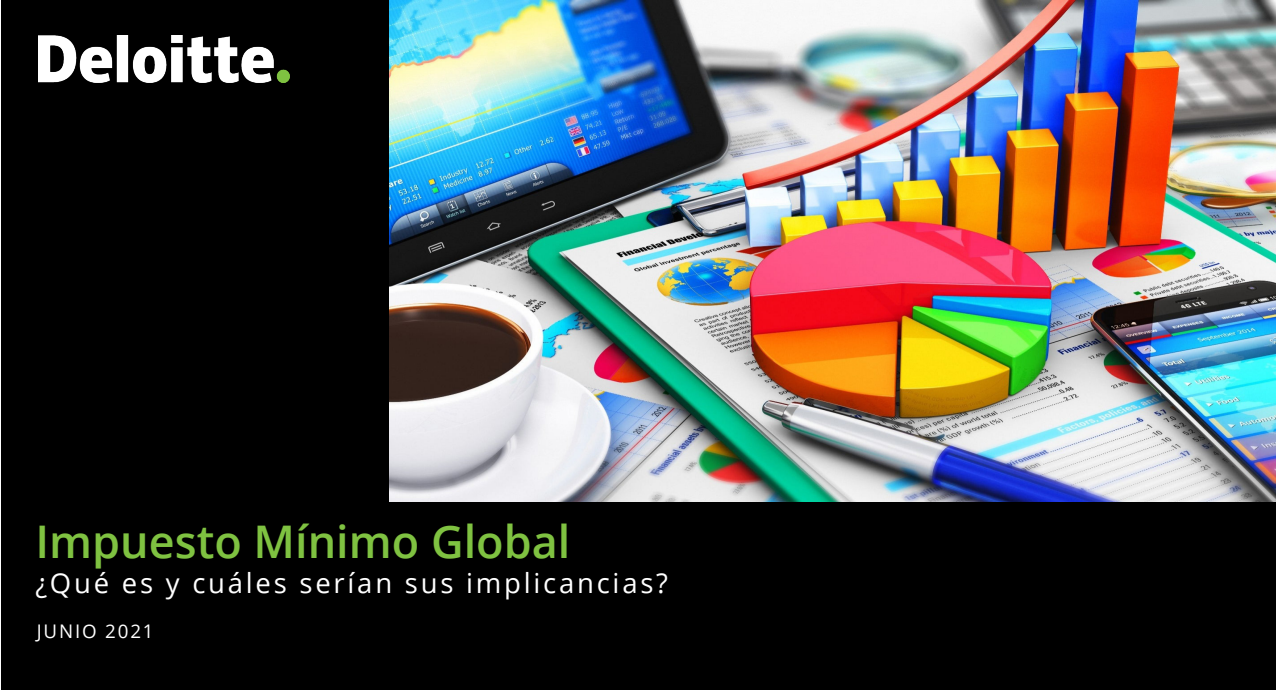
<style>
.page{position:relative;width:1276px;height:691px;background:#fff}
.page>*{position:absolute;margin:0;border:0;box-sizing:border-box;transform-origin:0 0}
.t1{font:600 45px "Open Sans";color:#7fc241}
.t2{font:27.5px "Open Sans";letter-spacing:.1em;color:#fff}
.t3{font:18.75px "Open Sans";letter-spacing:.1em;color:#fff}
</style>
<div class="page">
<div style="left:1px;top:0;width:1274px;height:690px;background:#000"></div>
<img style="left:38px;top:35px;width:252px;height:47px">
<img style="left:390px;top:0;width:886px;height:501px">
<p class="t1" style="left:35px;top:511px;width:536px">Impuesto Mínimo Global</p>
<p class="t2" style="left:35px;top:564px;width:634px">¿Qué es y cuáles serían sus implicancias?</p>
<p class="t3" style="left:37px;top:618px;width:118px">JUNIO 2021</p>
</div>
